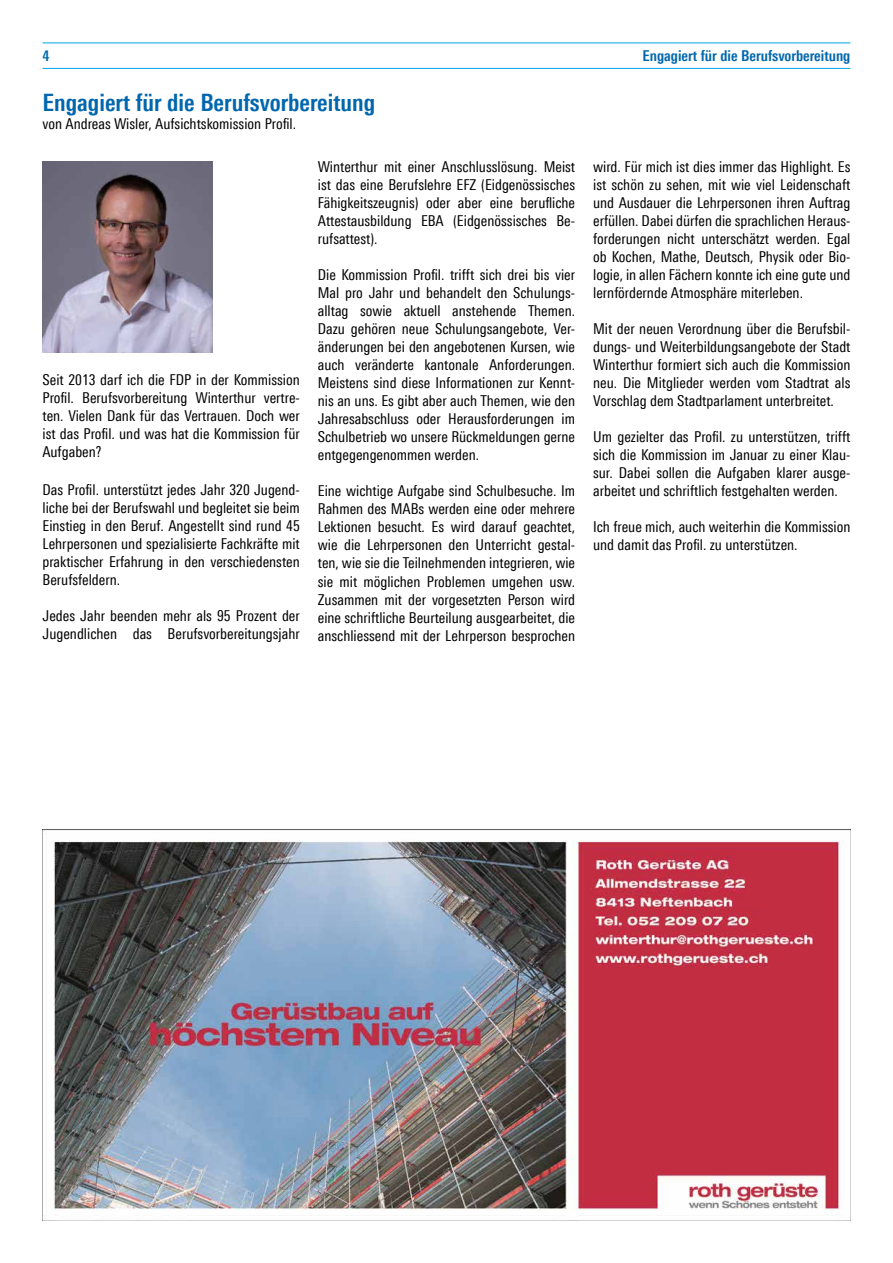
<style>
.page{position:relative;width:893px;height:1263px;background:#fff}
.page>*{position:absolute;margin:0;border:0;box-sizing:border-box;transform-origin:0 0}
.t1{font:700 24px "Linotype Univers 620 Cn";color:#0067ae}
.t2{font:15px/18px "Linotype Univers 420 Cn";color:#000;text-align:justify}
.t3{font:700 15px "Linotype Univers 620 Cn";color:#0067ae}
</style>
<div class="page">
<hr style="left:43px;top:43px;width:807px;height:1px;background:#00a4e2">
<hr style="left:43px;top:68px;width:807px;height:1px;background:#00a4e2">
<img style="left:43px;top:162px;width:170px;height:191px">
<img style="left:43px;top:829px;width:807px;height:381px">
<p class="t3" style="left:43px;top:47px;width:9px">4</p>
<p class="t3" style="left:643px;top:47px;width:209px">Engagiert für die Berufsvorbereitung</p>
<h1 class="t1" style="left:43px;top:88px;width:334px">Engagiert für die Berufsvorbereitung</h1>
<p class="t2" style="left:43px;top:114px;width:255px">von Andreas Wisler, Aufsichtskomission Profil.</p>
<p class="t2" style="left:43px;top:371px;width:259px">Seit 2013 darf ich die FDP in der Kommission Profil. Berufsvorbereitung Winterthur vertre&shy;ten. Vielen Dank für das Vertrauen. Doch wer ist das Profil. und was hat die Kommission für Aufgaben?</p>
<p class="t2" style="left:43px;top:481px;width:259px">Das Profil. unterstützt jedes Jahr 320 Jugend&shy;liche bei der Berufswahl und begleitet sie beim Einstieg in den Beruf. Angestellt sind rund 45<br>Lehrpersonen und spezialisierte Fachkräfte mit praktischer Erfahrung in den verschiedensten Berufsfeldern.</p>
<p class="t2" style="left:43px;top:607px;width:259px">Jedes Jahr beenden mehr als 95 Prozent der<br>Jugendlichen das Berufsvorbereitungsjahr</p>
<p class="t2" style="left:318px;top:158px;width:259px">Winterthur mit einer Anschlusslösung. Meist ist das eine Berufslehre EFZ (Eidgenössisches Fähigkeitszeugnis) oder aber eine berufliche Attestausbildung EBA (Eidgenössisches Be&shy;rufsattest).</p>
<p class="t2" style="left:318px;top:266px;width:259px">Die Kommission Profil. trifft sich drei bis vier Mal pro Jahr und behandelt den Schulungs&shy;alltag sowie aktuell anstehende Themen.<br>Dazu gehören neue Schulungsangebote, Ver&shy;änderungen bei den angebotenen Kursen, wie auch veränderte kantonale Anforderungen.<br>Meistens sind diese Informationen zur Kennt&shy;nis an uns. Es gibt aber auch Themen, wie den Jahresabschluss oder Herausforderungen im Schulbetrieb wo unsere Rückmeldungen gerne entgegengenommen werden.</p>
<p class="t2" style="left:318px;top:482px;width:259px">Eine wichtige Aufgabe sind Schulbesuche. Im Rahmen des MABs werden eine oder mehrere Lektionen besucht. Es wird darauf geachtet, wie die Lehrpersonen den Unterricht gestal&shy;ten, wie sie die Teilnehmenden integrieren, wie sie mit möglichen Problemen umgehen usw.<br>Zusammen mit der vorgesetzten Person wird eine schriftliche Beurteilung ausgearbeitet, die anschliessend mit der Lehrperson besprochen</p>
<p class="t2" style="left:593px;top:158px;width:259px">wird. Für mich ist dies immer das Highlight. Es ist schön zu sehen, mit wie viel Leidenschaft und Ausdauer die Lehrpersonen ihren Auftrag erfüllen. Dabei dürfen die sprachlichen Heraus&shy;forderungen nicht unterschätzt werden. Egal ob Kochen, Mathe, Deutsch, Physik oder Bio&shy;logie, in allen Fächern konnte ich eine gute und lernfördernde Atmosphäre miterleben.</p>
<p class="t2" style="left:593px;top:320px;width:259px">Mit der neuen Verordnung über die Berufsbil&shy;dungs- und Weiterbildungsangebote der Stadt Winterthur formiert sich auch die Kommission neu. Die Mitglieder werden vom Stadtrat als Vorschlag dem Stadtparlament unterbreitet.</p>
<p class="t2" style="left:593px;top:428px;width:259px">Um gezielter das Profil. zu unterstützen, trifft sich die Kommission im Januar zu einer Klau&shy;sur. Dabei sollen die Aufgaben klarer ausge&shy;arbeitet und schriftlich festgehalten werden.</p>
<p class="t2" style="left:593px;top:518px;width:259px">Ich freue mich, auch weiterhin die Kommission und damit das Profil. zu unterstützen.</p>
</div>
